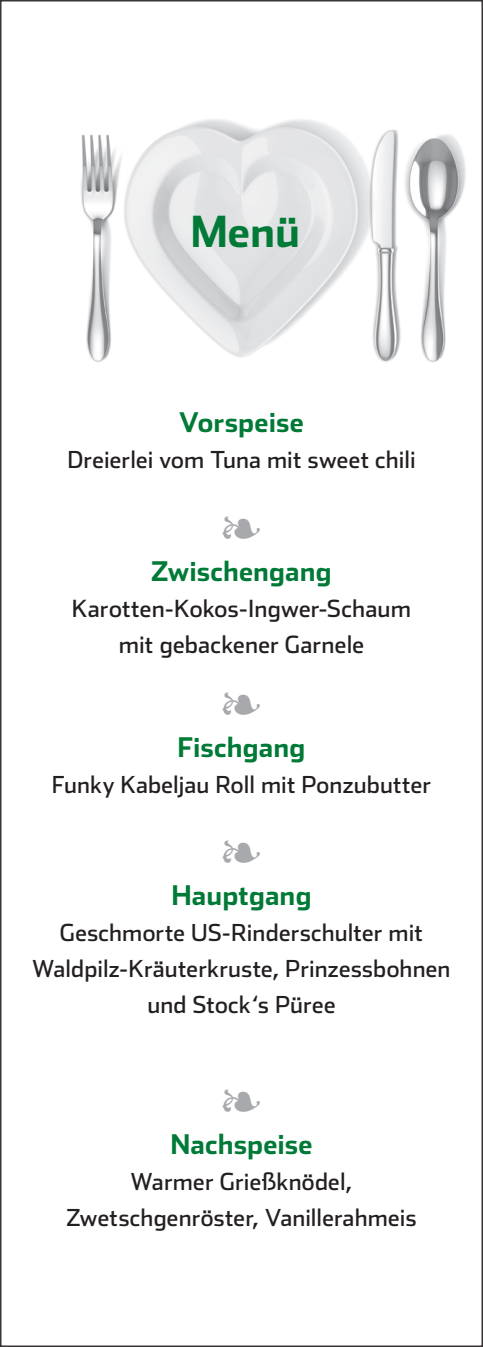
<style>
.page{position:relative;width:483px;height:1347px;background:#fff}
.page>*{position:absolute;margin:0;border:0;box-sizing:border-box;transform-origin:0 0}
.t1{font:700 42.6px "Stainless";color:#007a36}
.t2{font:700 27px "Stainless";letter-spacing:.005em;color:#007a36}
.t3{font:23.7px/36px "Stainless";letter-spacing:.005em;color:#231f20;text-align:center}
.t4{font:23.4px/36px "Stainless";letter-spacing:.005em;color:#231f20;text-align:center}
</style>
<div class="page">
<img style="left:81px;top:119px;width:385px;height:243px">
<h1 class="t1" style="left:190px;top:205px;width:111px">Menü</h1>
<p class="t2" style="left:179px;top:406px;width:126px">Vorspeise</p>
<p class="t4" style="left:67px;top:441px;width:349px">Dreierlei vom Tuna mit sweet chili</p>
<p class="t2" style="left:151px;top:554px;width:182px">Zwischengang</p>
<p class="t3" style="left:72px;top:590px;width:340px">Karotten-Kokos-Ingwer-Schaum mit gebackener Garnele</p>
<p class="t2" style="left:177px;top:730px;width:129px">Fischgang</p>
<p class="t4" style="left:52px;top:766px;width:380px">Funky Kabeljau Roll mit Ponzubutter</p>
<p class="t2" style="left:171px;top:879px;width:141px">Hauptgang</p>
<p class="t4" style="left:32px;top:914px;width:419px">Geschmorte US-Rinderschulter mit<br>Waldpilz-Kräuterkruste, Prinzessbohnen und Stock‘s Püree</p>
<p class="t2" style="left:170px;top:1128px;width:144px">Nachspeise</p>
<p class="t4" style="left:66px;top:1163px;width:351px">Warmer Grießknödel,<br>Zwetschgenröster, Vanillerahmeis</p>
</div>
